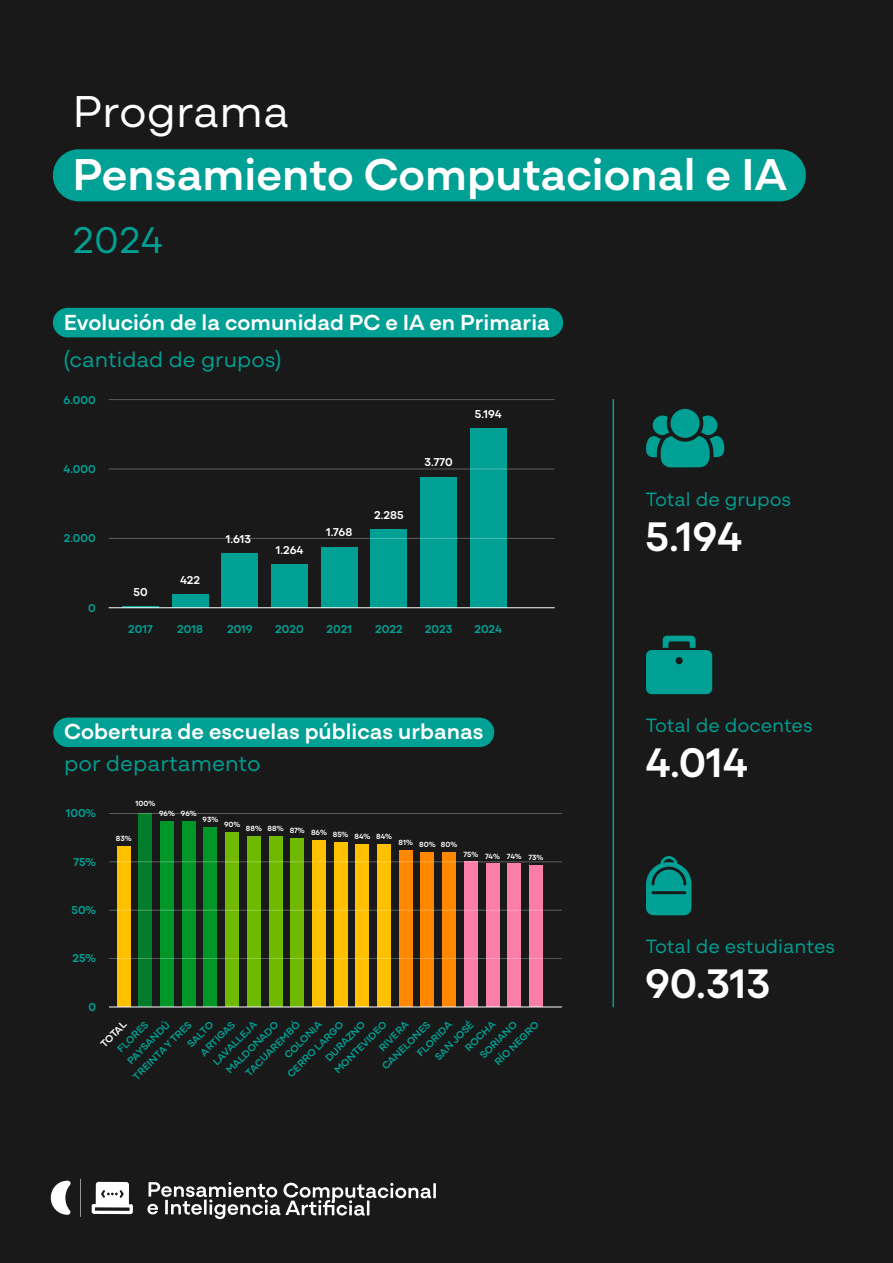
<style>
.page{position:relative;width:893px;height:1263px;background:#191919}
.page>*{position:absolute;margin:0;border:0;box-sizing:border-box;transform-origin:0 0}
.t1{font:700 46.65px "Ceibal Mozaic";color:#fff}
.t2{font:46.65px "Ceibal Mozaic";color:#fff}
.t3{font:700 43.2px "Ceibal Mozaic";color:#fff}
.t4{font:38.85px "Ceibal Mozaic";color:#00a094}
.t5{font:700 22.8px "Ceibal Mozaic";color:#fff}
.t6{font:22.8px "Ceibal Mozaic";color:#00a094}
.t7{font:22.5px "Ceibal Mozaic";color:#00a094}
.t8{font:20.1px "Ceibal Mozaic";color:#00a094}
.t9{font:700 12px "Ceibal Mozaic";color:#00a094}
.t10{font:700 12px "Ceibal Mozaic";color:#fff}
.t11{font:700 10.5px/15.3px "Ceibal Mozaic";color:#00a094}
.t12{font:700 10.5px "Ceibal Mozaic";color:#fff}
.t13{font:700 7.8px "Ceibal Mozaic";color:#fff}
</style>
<div class="page">
<hr style="left:433px;top:1183px;width:3px;height:15px;background:#fff">
<svg style="left:147px;top:1182px;width:284px;height:37px"></svg>
<svg style="left:51px;top:1180px;width:20px;height:35px"></svg>
<hr style="left:80px;top:1179px;width:1px;height:38px;background:#fff">
<svg style="left:92px;top:1182px;width:41px;height:32px"></svg>
<div style="left:53px;top:149px;width:753px;height:52px;background:#00a094;border-radius:26px"></div>
<div style="left:470px;top:428px;width:36px;height:180px;background:#00a094"></div>
<div style="left:420px;top:477px;width:37px;height:131px;background:#00a094"></div>
<div style="left:371px;top:529px;width:36px;height:79px;background:#00a094"></div>
<div style="left:321px;top:547px;width:36px;height:61px;background:#00a094"></div>
<div style="left:271px;top:565px;width:37px;height:43px;background:#00a094"></div>
<div style="left:222px;top:553px;width:36px;height:55px;background:#00a094"></div>
<div style="left:172px;top:594px;width:36px;height:14px;background:#00a094"></div>
<hr style="left:109px;top:607px;width:446px;height:1px;background:#fff">
<hr style="left:109px;top:538px;width:446px;height:1px;background:#fff">
<hr style="left:109px;top:469px;width:446px;height:1px;background:#fff">
<hr style="left:109px;top:399px;width:446px;height:1px;background:#fff">
<div style="left:53px;top:308px;width:510px;height:29px;background:#00a094;border-radius:15px"></div>
<div style="left:53px;top:717px;width:441px;height:30px;background:#00a094;border-radius:15px"></div>
<div style="left:117px;top:846px;width:14px;height:161px;background:#ffc000"></div>
<div style="left:139px;top:813px;width:13px;height:194px;background:#007c2b"></div>
<div style="left:160px;top:821px;width:14px;height:186px;background:#009728"></div>
<div style="left:182px;top:821px;width:14px;height:186px;background:#009728"></div>
<div style="left:204px;top:827px;width:13px;height:180px;background:#009728"></div>
<div style="left:225px;top:833px;width:14px;height:174px;background:#6fba00"></div>
<div style="left:247px;top:837px;width:14px;height:170px;background:#6fba00"></div>
<div style="left:269px;top:837px;width:13px;height:170px;background:#6fba00"></div>
<div style="left:290px;top:839px;width:14px;height:168px;background:#6fba00"></div>
<div style="left:312px;top:840px;width:14px;height:167px;background:#ffc000"></div>
<div style="left:334px;top:842px;width:13px;height:165px;background:#ffc000"></div>
<div style="left:355px;top:844px;width:14px;height:163px;background:#ffc000"></div>
<div style="left:377px;top:844px;width:14px;height:163px;background:#ffc000"></div>
<div style="left:399px;top:850px;width:14px;height:157px;background:#f80"></div>
<div style="left:421px;top:852px;width:13px;height:155px;background:#f80"></div>
<div style="left:442px;top:852px;width:14px;height:155px;background:#f80"></div>
<div style="left:464px;top:862px;width:14px;height:145px;background:#fd7da9"></div>
<div style="left:486px;top:864px;width:13px;height:143px;background:#fd7da9"></div>
<div style="left:507px;top:864px;width:14px;height:143px;background:#fd7da9"></div>
<div style="left:529px;top:866px;width:14px;height:141px;background:#fd7da9"></div>
<hr style="left:109px;top:1007px;width:453px;height:1px;background:#fff">
<hr style="left:109px;top:958px;width:453px;height:1px;background:#fff">
<hr style="left:109px;top:910px;width:453px;height:1px;background:#fff">
<hr style="left:109px;top:861px;width:453px;height:1px;background:#fff">
<hr style="left:109px;top:813px;width:453px;height:1px;background:#fff">
<svg style="left:646px;top:408px;width:79px;height:60px"></svg>
<svg style="left:646px;top:856px;width:45px;height:59px"></svg>
<svg style="left:646px;top:636px;width:66px;height:58px"></svg>
<hr style="left:612px;top:400px;width:2px;height:607px;background:#00a094">
<h1 class="t2" style="left:72px;top:75px;width:218px">Programa</h1>
<h1 class="t1" style="left:72px;top:138px;width:716px">Pensamiento Computacional e IA</h1>
<h3 class="t4" style="left:72px;top:210px;width:92px">2024</h3>
<h3 class="t5" style="left:64px;top:304px;width:487px">Evolución de la comunidad PC e IA en Primaria</h3>
<h3 class="t7" style="left:64px;top:341px;width:219px">(cantidad de grupos)</h3>
<p class="t9" style="left:64px;top:390px;width:34px">6.000</p>
<p class="t9" style="left:64px;top:459px;width:34px">4.000</p>
<p class="t9" style="left:64px;top:529px;width:33px">2.000</p>
<p class="t9" style="left:88px;top:598px;width:9px">0</p>
<p class="t10" style="left:133px;top:583px;width:16px">50</p>
<p class="t10" style="left:180px;top:570px;width:22px">422</p>
<p class="t10" style="left:226px;top:529px;width:27px">1.613</p>
<p class="t10" style="left:276px;top:541px;width:29px">1.264</p>
<p class="t10" style="left:326px;top:523px;width:28px">1.768</p>
<p class="t10" style="left:374px;top:505px;width:31px">2.285</p>
<p class="t10" style="left:424px;top:453px;width:30px">3.770</p>
<p class="t10" style="left:475px;top:404px;width:28px">5.194</p>
<p class="t9" style="left:128px;top:619px;width:26px">2017</p>
<p class="t9" style="left:177px;top:619px;width:27px">2018</p>
<p class="t9" style="left:227px;top:619px;width:27px">2019</p>
<p class="t9" style="left:275px;top:619px;width:30px">2020</p>
<p class="t9" style="left:326px;top:619px;width:27px">2021</p>
<p class="t9" style="left:375px;top:619px;width:29px">2022</p>
<p class="t9" style="left:425px;top:619px;width:29px">2023</p>
<p class="t9" style="left:474px;top:619px;width:29px">2024</p>
<h3 class="t5" style="left:64px;top:714px;width:421px">Cobertura de escuelas públicas urbanas</h3>
<h3 class="t6" style="left:64px;top:745px;width:198px">por departamento</h3>
<p class="t9" style="left:66px;top:804px;width:32px">100%</p>
<p class="t9" style="left:73px;top:852px;width:24px">75%</p>
<p class="t9" style="left:71px;top:901px;width:26px">50%</p>
<p class="t9" style="left:72px;top:949px;width:25px">25%</p>
<p class="t9" style="left:88px;top:997px;width:9px">0</p>
<p class="t13" style="left:135px;top:797px;width:21px">100%</p>
<p class="t13" style="left:116px;top:832px;width:17px">83%</p>
<p class="t13" style="left:159px;top:807px;width:39px">96% 96%</p>
<p class="t13" style="left:203px;top:813px;width:17px">93%</p>
<p class="t13" style="left:224px;top:819px;width:18px">90%</p>
<p class="t13" style="left:246px;top:826px;width:148px">88% 88% 87% 86% 85% 84% 84%</p>
<p class="t13" style="left:398px;top:838px;width:60px">81% 80% 80%</p>
<p class="t13" style="left:463px;top:850px;width:81px">75% 74% 74% 73%</p>
<p class="t11" style="left:241px;top:1068px;width:74px;rotate:-45deg">TACUAREMBÓ</p>
<p class="t11" style="left:431px;top:1052px;width:51px;rotate:-45deg">SAN JOSÉ</p>
<p class="t11" style="left:123px;top:1056px;width:57px;rotate:-45deg">PAYSANDÚ</p>
<p class="t12" style="left:96px;top:1039px;width:34px;rotate:-45deg">TOTAL</p>
<p class="t11" style="left:209px;top:1057px;width:59px;rotate:-45deg">LAVALLEJA</p>
<p class="t11" style="left:222px;top:1066px;width:71px;rotate:-45deg">MALDONADO</p>
<p class="t11" style="left:280px;top:1051px;width:50px;rotate:-45deg">COLONIA</p>
<p class="t11" style="left:310px;top:1042px;width:53px;text-indent:-38px;rotate:-45deg">CERRO LARGO<br>DURAZNO</p>
<p class="t11" style="left:375px;top:1043px;width:39px;rotate:-45deg">RIVERA</p>
<p class="t11" style="left:413px;top:1048px;width:46px;rotate:-45deg">FLORIDA</p>
<p class="t11" style="left:461px;top:1044px;width:40px;rotate:-45deg">ROCHA</p>
<p class="t11" style="left:196px;top:1048px;width:46px;rotate:-45deg">ARTIGAS</p>
<p class="t11" style="left:113px;top:1044px;width:41px;rotate:-45deg">FLORES</p>
<p class="t11" style="left:378px;top:1062px;width:65px;rotate:-45deg">CANELONES</p>
<p class="t11" style="left:129px;top:1072px;width:80px;rotate:-45deg">TREINTA Y TRES</p>
<p class="t11" style="left:330px;top:1066px;width:71px;rotate:-45deg">MONTEVIDEO</p>
<p class="t11" style="left:183px;top:1039px;width:34px;rotate:-45deg">SALTO</p>
<p class="t11" style="left:476px;top:1051px;width:49px;rotate:-45deg">SORIANO</p>
<p class="t11" style="left:490px;top:1058px;width:59px;rotate:-45deg">RÍO NEGRO</p>
<h3 class="t8" style="left:645px;top:483px;width:147px">Total de grupos</h3>
<h2 class="t3" style="left:645px;top:502px;width:98px">5.194</h2>
<h3 class="t8" style="left:645px;top:710px;width:169px">Total de docentes</h3>
<h2 class="t3" style="left:645px;top:729px;width:104px">4.014</h2>
<h3 class="t8" style="left:645px;top:931px;width:191px">Total de estudiantes</h3>
<h2 class="t3" style="left:645px;top:950px;width:127px">90.313</h2>
</div>
